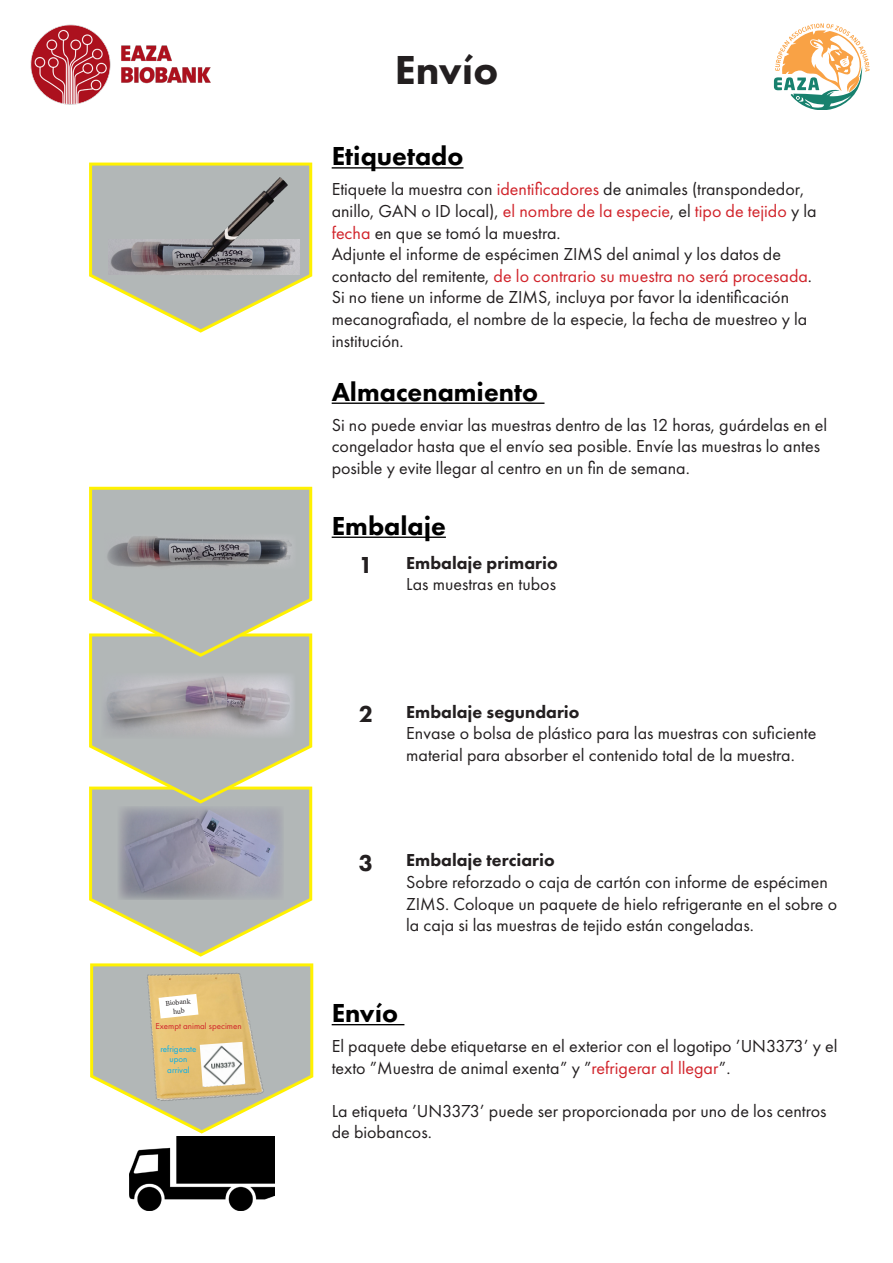
<style>
.page{position:relative;width:893px;height:1263px;background:#fff}
.page>*{position:absolute;margin:0;border:0;box-sizing:border-box;transform-origin:0 0}
.Heading_1{font:800 42px "Futura PT";color:#231f20}
.heading_2{font:800 27px "Futura PT";color:#000}
.t1{font:800 24px "Futura PT";color:#231f20}
.t2{font:18px/21.6px "Futura PT";color:#231f20}
.t3{font:800 18px "Futura PT";color:#231f20}
.t4{font:9px/10.8px "Futura PT";color:#00aeef;text-align:center}
.t5{font:9px "Futura PT";color:#d1232a}
.t6{font:7.5px/9px "Minion Pro";color:#231f20;text-align:center}
.s1{color:#d1232a}
</style>
<div class="page">
<svg style="left:774px;top:23px;width:96px;height:87px"></svg>
<img style="left:30px;top:24px;width:181px;height:81px">
<hr style="left:332px;top:167px;width:131px;height:2px;background:#000">
<hr style="left:332px;top:402px;width:212px;height:2px;background:#000">
<hr style="left:332px;top:537px;width:114px;height:1px;background:#000">
<hr style="left:332px;top:1024px;width:72px;height:1px;background:#000">
<svg style="left:89px;top:162px;width:224px;height:171px"></svg>
<img style="left:129px;top:1142px;width:145px;height:68px">
<img style="left:176px;top:1136px;width:99px;height:6px">
<svg style="left:89px;top:486px;width:225px;height:648px"></svg>
<img style="left:105px;top:534px;width:191px;height:35px">
<img style="left:108px;top:239px;width:191px;height:36px">
<img style="left:195px;top:174px;width:95px;height:94px">
<p class="t6" style="left:165px;top:999px;width:27px;rotate:-6deg">Biobank hub</p>
<p class="t5" style="left:155px;top:1021px;width:88px">Exempt animal specimen</p>
<p class="t4" style="left:160px;top:1043px;width:37px">refrigerate upon arrival</p>
<p class="Heading_1" style="left:395px;top:43px;width:105px">Envío</p>
<p class="heading_2" style="left:332px;top:139px;width:133px">Etiquetado</p>
<p class="t2" style="left:332px;top:178px;width:487px">Etiquete la muestra con <span class="s1">identificadores</span> de animales (transpondedor, anillo, GAN o ID local), <span class="s1">el nombre de la especie</span>, el <span class="s1">tipo de tejido</span> y la <span class="s1">fecha</span> en que se tomó la muestra.</p>
<p class="t2" style="left:332px;top:243px;width:482px">Adjunte el informe de espécimen ZIMS del animal y los datos de contacto del remitente, <span class="s1">de lo contrario su muestra no será procesada</span>.</p>
<p class="t2" style="left:332px;top:286px;width:477px">Si no tiene un informe de ZIMS, incluya por favor la identificación mecanografiada, el nombre de la especie, la fecha de muestreo y la institución.</p>
<p class="heading_2" style="left:332px;top:375px;width:208px">Almacenamiento</p>
<p class="t2" style="left:332px;top:414px;width:497px">Si no puede enviar las muestras dentro de las 12 horas, guárdelas en el congelador hasta que el envío sea posible. Envíe las muestras lo antes posible y evite llegar al centro en un fin de semana.</p>
<p class="heading_2" style="left:332px;top:509px;width:116px">Embalaje</p>
<p class="t1" style="left:359px;top:550px;width:16px">1</p>
<p class="t3" style="left:406px;top:551px;width:153px">Embalaje primario</p>
<p class="t2" style="left:406px;top:573px;width:151px">Las muestras en tubos</p>
<p class="t1" style="left:359px;top:699px;width:16px">2</p>
<p class="t3" style="left:406px;top:700px;width:175px">Embalaje segundario</p>
<p class="t2" style="left:406px;top:722px;width:412px">Envase o bolsa de plástico para las muestras con suficiente material para absorber el contenido total de la muestra.</p>
<p class="t1" style="left:359px;top:848px;width:16px">3</p>
<p class="t3" style="left:406px;top:849px;width:150px">Embalaje terciario</p>
<p class="t2" style="left:406px;top:871px;width:432px">Sobre reforzado o caja de cartón con informe de espécimen<br>ZIMS. Coloque un paquete de hielo refrigerante en el sobre o</p>
<p class="t2" style="left:406px;top:914px;width:349px">la caja si las muestras de tejido están congeladas.</p>
<p class="heading_2" style="left:332px;top:996px;width:68px">Envío</p>
<p class="t2" style="left:332px;top:1035px;width:507px">El paquete debe etiquetarse en el exterior con el logotipo ’UN3373’ y el texto ”Muestra de animal exenta” y ”<span class="s1">refrigerar al llegar</span>”.</p>
<p class="t2" style="left:332px;top:1100px;width:496px">La etiqueta ’UN3373’ puede ser proporcionada por uno de los centros de biobancos.</p>
</div>
